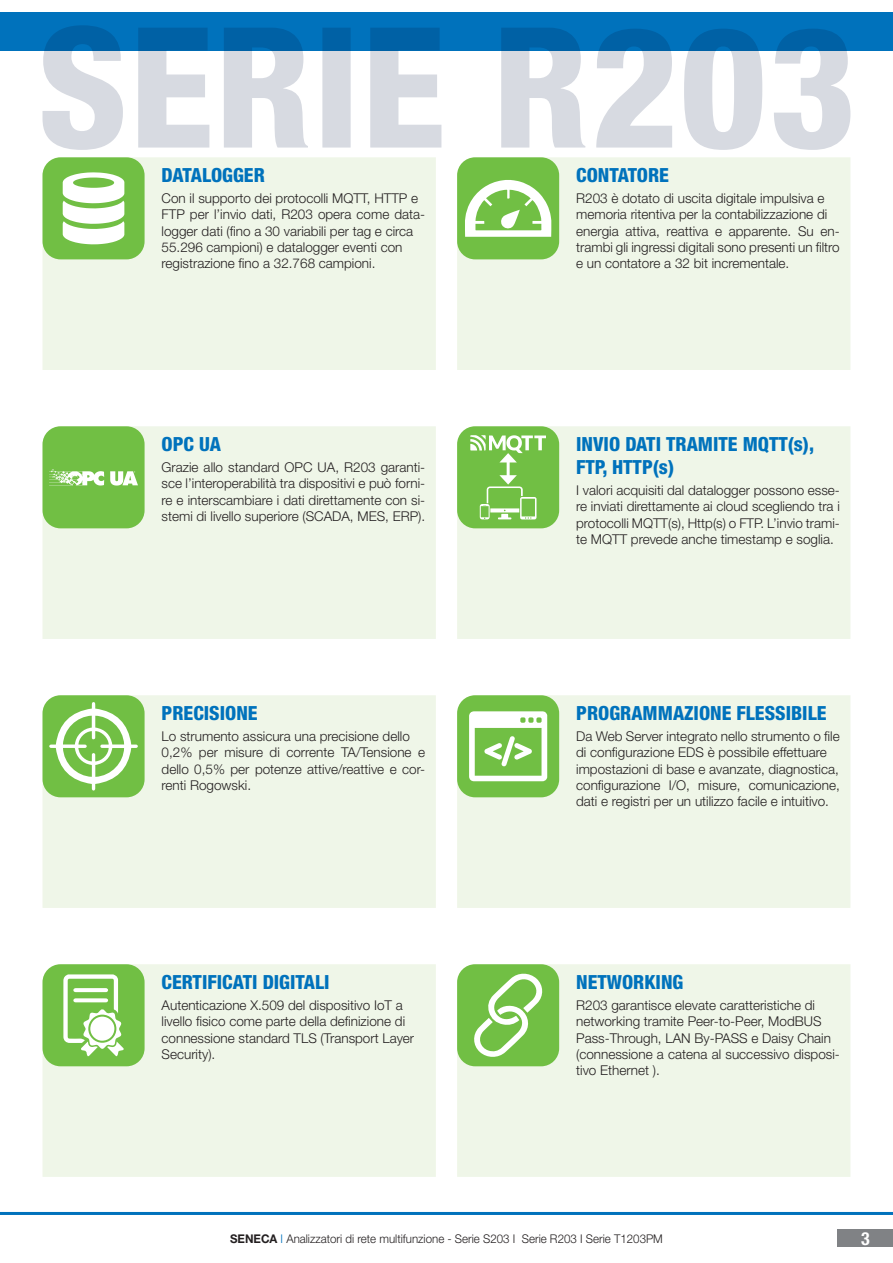
<style>
.page{position:relative;width:893px;height:1263px;background:#fff}
.page>*{position:absolute;margin:0;border:0;box-sizing:border-box;transform-origin:0 0}
.t1{font:800 condensed 19.5px/23.4px "Helvetica Neue";color:#0072bc}
.t2{font:700 condensed 18px "Helvetica Neue";color:#fff}
.t3{font:300 13.5px/16.2px "Helvetica Neue";color:#231f20}
.t4{font:300 12px "Helvetica Neue";color:#231f20;scale:.96 1}
.s1{font-weight:700}
.s2{color:#0072bc}
</style>
<div class="page">
<div style="left:43px;top:157px;width:393px;height:213px;background:#eff6e8"></div>
<div style="left:43px;top:426px;width:393px;height:213px;background:#eff6e8"></div>
<div style="left:43px;top:695px;width:393px;height:213px;background:#eff6e8"></div>
<div style="left:43px;top:964px;width:393px;height:213px;background:#eff6e8"></div>
<div style="left:457px;top:426px;width:393px;height:213px;background:#eff6e8"></div>
<div style="left:457px;top:695px;width:393px;height:213px;background:#eff6e8"></div>
<div style="left:457px;top:964px;width:393px;height:213px;background:#eff6e8"></div>
<div style="left:457px;top:157px;width:393px;height:213px;background:#eff6e8"></div>
<div style="left:0;top:13px;width:893px;height:38px;background:#0072bc"></div>
<div style="left:838px;top:1230px;width:55px;height:17px;background:#808285"></div>
<hr style="left:0;top:1212px;width:893px;height:3px;background:#0072bc">
<svg style="left:43px;top:25px;width:807px;height:125px"></svg>
<div style="left:43px;top:157px;width:102px;height:102px;background:#71bf44;border-radius:18px"></div>
<svg style="left:63px;top:172px;width:61px;height:72px"></svg>
<div style="left:43px;top:426px;width:102px;height:102px;background:#71bf44;border-radius:18px"></div>
<svg style="left:49px;top:469px;width:55px;height:16px"></svg>
<svg style="left:110px;top:471px;width:28px;height:14px"></svg>
<div style="left:43px;top:695px;width:102px;height:102px;background:#71bf44;border-radius:18px"></div>
<svg style="left:49px;top:702px;width:89px;height:88px"></svg>
<div style="left:43px;top:964px;width:102px;height:102px;background:#71bf44;border-radius:18px"></div>
<svg style="left:63px;top:974px;width:61px;height:82px"></svg>
<div style="left:90px;top:1016px;width:24px;height:25px;background:#fff;border-radius:50%"></div>
<div style="left:457px;top:157px;width:102px;height:102px;background:#71bf44;border-radius:18px"></div>
<svg style="left:465px;top:180px;width:86px;height:57px"></svg>
<div style="left:457px;top:426px;width:102px;height:102px;background:#71bf44;border-radius:18px"></div>
<hr style="left:507px;top:460px;width:3px;height:18px;background:#fff">
<svg style="left:470px;top:435px;width:76px;height:27px"></svg>
<svg style="left:480px;top:475px;width:56px;height:44px"></svg>
<div style="left:457px;top:695px;width:102px;height:102px;background:#71bf44;border-radius:18px"></div>
<svg style="left:469px;top:711px;width:78px;height:70px"></svg>
<div style="left:457px;top:964px;width:102px;height:102px;background:#71bf44;border-radius:18px"></div>
<svg style="left:474px;top:973px;width:69px;height:84px"></svg>
<h1 class="t1" style="left:162px;top:163px;width:105px">DATALOGGER</h1>
<p class="t3" style="left:162px;top:190px;width:265px">Con il supporto dei protocolli MQTT, HTTP e FTP per l’invio dati, R203 opera come data&shy;logger dati (fino a 30 variabili per tag e circa 55.296 campioni) e datalogger eventi con registrazione fino a 32.768 campioni.</p>
<h1 class="t1" style="left:162px;top:432px;width:61px">OPC UA</h1>
<p class="t3" style="left:162px;top:459px;width:265px;text-align:justify">Grazie allo standard OPC UA, R203 garanti&shy;sce l’interoperabilità tra dispositivi e può forni&shy;re e interscambiare i dati direttamente con si&shy;stemi di livello superiore (SCADA, MES, ERP).</p>
<h1 class="t1" style="left:162px;top:701px;width:98px">PRECISIONE</h1>
<p class="t3" style="left:162px;top:728px;width:265px">Lo strumento assicura una precisione dello 0,2% per misure di corrente TA/Tensione e dello 0,5% per potenze attive/reattive e cor&shy;renti Rogowski.</p>
<h1 class="t1" style="left:162px;top:969px;width:169px">CERTIFICATI DIGITALI</h1>
<p class="t3" style="left:162px;top:997px;width:254px">Autenticazione X.509 del dispositivo IoT a livello fisico come parte della definizione di connessione standard TLS (Transport Layer Security).</p>
<h1 class="t1" style="left:576px;top:163px;width:94px">CONTATORE</h1>
<p class="t3" style="left:576px;top:190px;width:265px">R203 è dotato di uscita digitale impulsiva e memoria ritentiva per la contabilizzazione di energia attiva, reattiva e apparente. Su en&shy;trambi gli ingressi digitali sono presenti un filtro e un contatore a 32 bit incrementale.</p>
<h1 class="t1" style="left:576px;top:432px;width:239px">INVIO DATI TRAMITE MQTT(s),<br>FTP, HTTP(s)</h1>
<p class="t3" style="left:576px;top:482px;width:265px;text-align:justify">I valori acquisiti dal datalogger possono esse&shy;re inviati direttamente ai cloud scegliendo tra i protocolli MQTT(s), Http(s) o FTP. L’invio trami&shy;te MQTT prevede anche timestamp e soglia.</p>
<h1 class="t1" style="left:576px;top:701px;width:252px">PROGRAMMAZIONE FLESSIBILE</h1>
<p class="t3" style="left:576px;top:728px;width:265px">Da Web Server integrato nello strumento o file di configurazione EDS è possibile effettuare impostazioni di base e avanzate, diagnostica, configurazione I/O, misure, comunicazione, dati e registri per un utilizzo facile e intuitivo.</p>
<h1 class="t1" style="left:576px;top:969px;width:109px">NETWORKING</h1>
<p class="t3" style="left:576px;top:997px;width:265px">R203 garantisce elevate caratteristiche di networking tramite Peer-to-Peer, ModBUS Pass-Through, LAN By-PASS e Daisy Chain (connessione a catena al successivo disposi&shy;tivo Ethernet ).</p>
<p class="t4" style="left:230px;top:1231px;width:452px"><span class="s1">SENECA</span> <span class="s2">I</span> Analizzatori di rete multifunzione - Serie S203 I Serie R203 I Serie T1203PM</p>
<h2 class="t2" style="left:861px;top:1228px;width:10px">3</h2>
</div>
